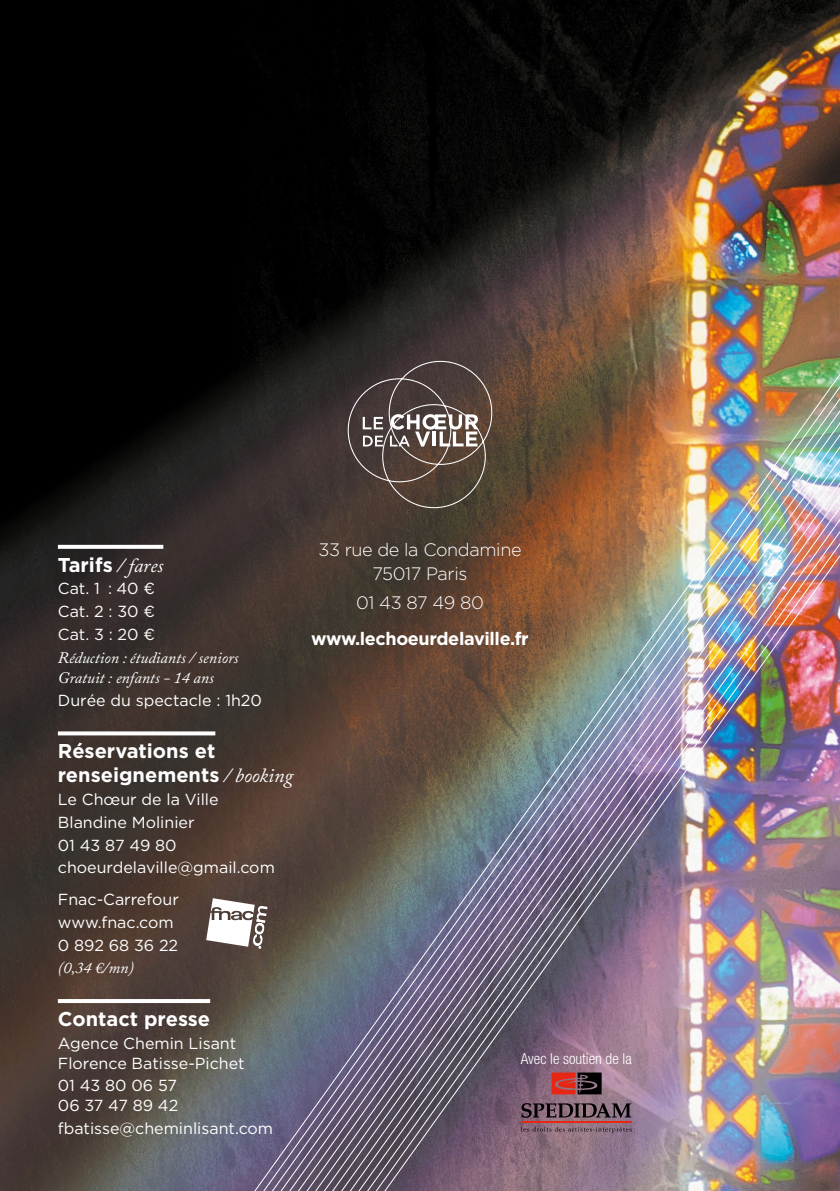
<style>
.page{position:relative;width:840px;height:1191px;background:#fff}
.page>*{position:absolute;margin:0;border:0;box-sizing:border-box;transform-origin:0 0}
.t1{font:700 20px/24px "Gotham HTF";color:#fff}
.t2{font:300 18px/24px "Gotham HTF";letter-spacing:-.025em;color:#fff;text-align:center}
.t3{font:700 18px "Gotham HTF";letter-spacing:-.02em;color:#fff}
.t4{font:16px/22.8px "Gotham HTF";color:#fff}
.t5{font:italic 16px/20px "Adobe Caslon Pro";color:#fff}
.t6{font:300 condensed 15.2px "Helvetica Neue LT Std";color:#fff}
.s1{font-family:"Adobe Caslon Pro";font-weight:400;font-style:italic}
</style>
<div class="page">
<img style="left:0;top:0;width:839px;height:1191px">
<svg style="left:58px;top:545px;width:105px;height:4px"></svg>
<svg style="left:58px;top:731px;width:142px;height:4px"></svg>
<hr style="left:58px;top:999px;width:152px;height:4px;background:#fff">
<img style="left:200px;top:289px;width:639px;height:902px">
<svg style="left:551px;top:1072px;width:50px;height:22px"></svg>
<hr style="left:521px;top:1121px;width:110px;height:2px;background:#e52713">
<svg style="left:521px;top:1103px;width:110px;height:14px;background:#594650"></svg>
<svg style="left:520px;top:1127px;width:111px;height:6px"></svg>
<p class="t1" style="left:58px;top:552px;width:107px">Tarifs <span class="s1">/ fares</span></p>
<p class="t4" style="left:58px;top:577px;width:99px;text-align:justify">Cat. 1 : 40 ¤ Cat. 2 : 30 ¤ Cat. 3 : 20 ¤</p>
<p class="t5" style="left:58px;top:647px;width:182px">Réduction : étudiants / seniors<br>Gratuit : enfants - 14 ans</p>
<p class="t4" style="left:58px;top:688px;width:205px">Durée du spectacle : 1h20</p>
<p class="t1" style="left:58px;top:738px;width:236px">Réservations et renseignements <span class="s1">/ booking</span></p>
<p class="t4" style="left:58px;top:787px;width:218px">Le Chœur de la Ville<br>Blandine Molinier<br>01 43 87 49 80 choeurdelaville@gmail.com</p>
<p class="t4" style="left:58px;top:887px;width:122px">Fnac-Carrefour www.fnac.com<br>0 892 68 36 22</p>
<p class="t5" style="left:58px;top:957px;width:77px">(0,34 €/mn)</p>
<p class="t1" style="left:58px;top:1006px;width:154px">Contact presse</p>
<p class="t4" style="left:58px;top:1032px;width:188px;line-height:20px">Agence Chemin Lisant<br>Florence Batisse-Pichet</p>
<p class="t4" style="left:58px;top:1075px;width:122px;line-height:20px">01 43 80 06 57<br>06 37 47 89 42</p>
<p class="t4" style="left:58px;top:1117px;width:217px">fbatisse@cheminlisant.com</p>
<p class="t2" style="left:318px;top:537px;width:204px">33 rue de la Condamine<br>75017 Paris</p>
<p class="t2" style="left:356px;top:590px;width:129px">01 43 87 49 80</p>
<p class="t3" style="left:311px;top:628px;width:219px">www.lechoeurdelaville.fr</p>
<p class="t6" style="left:520px;top:1049px;width:112px">Avec le soutien de la</p>
</div>
